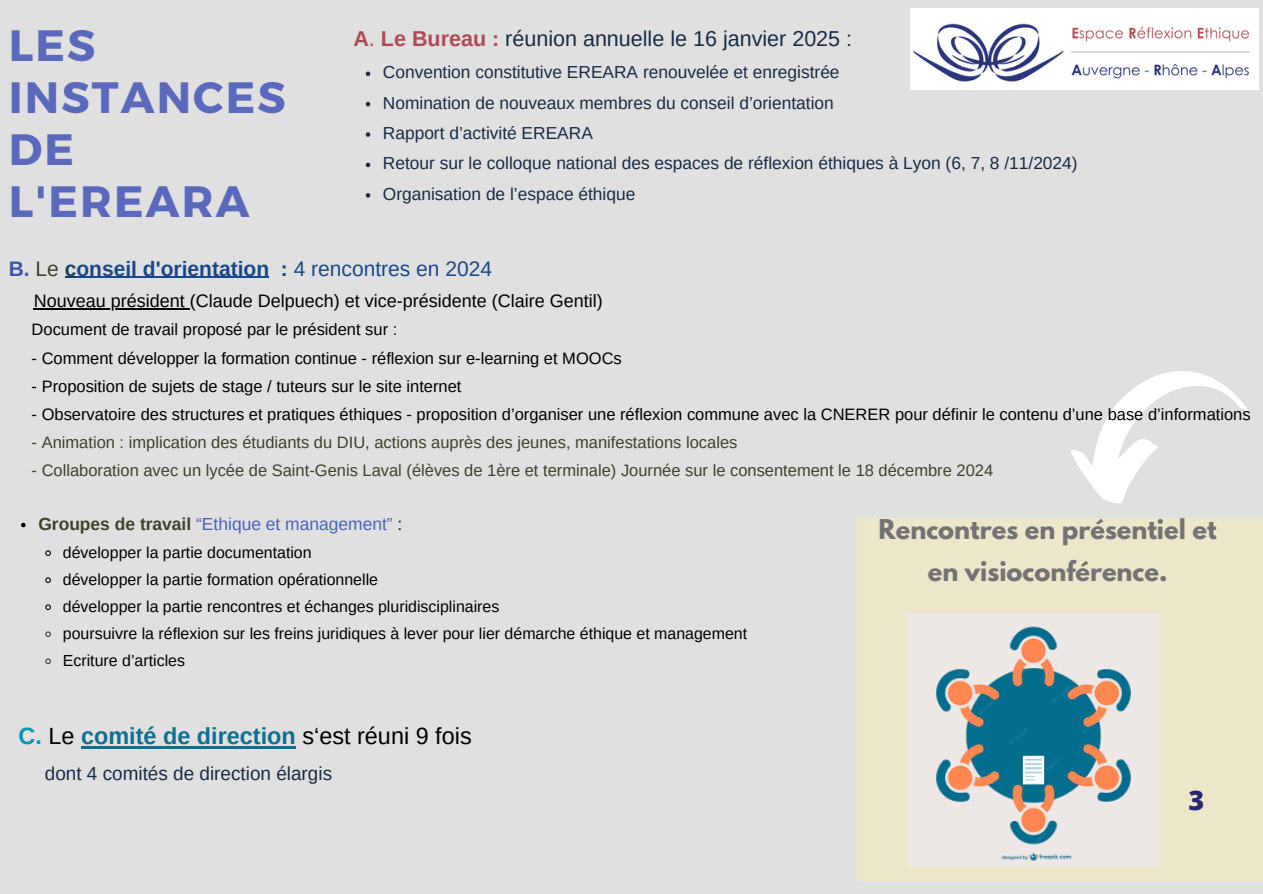
<style>
.page{position:relative;width:1263px;height:894px;background:#fff}
.page>*{position:absolute;margin:0;border:0;box-sizing:border-box;transform-origin:0 0}
.t1{font:700 43.8px/51.8px "Montserrat";letter-spacing:.05em;color:#5a69bb}
.t2{font:800 27px "Open Sans";color:#282874}
.t3{font:700 24.15px/41.7px "League Spartan";color:#737373;text-align:center}
.t4{font:23.4px "Arimo";color:#000}
.t5{font:21.45px "Arimo";color:#192c45}
.t6{font:700 21px "Arimo";color:#1a4789}
.t7{font:18.9px "Arimo";color:#192c45}
.t8{font:18px "Arimo";color:#000}
.t9{font:17.4px "Arimo";color:#192c45}
.t10{font:17.4px "Arimo";color:#4a64b8}
.t11{font:16.5px "Arimo";color:#000}
.t12{font:16.5px "Arimo";color:#3d422b}
.t13{font:15.9px "Arimo";color:#000}
.s1{font-weight:700;color:#b14a55}
.s2{color:#b14a55}
.s3{color:#3c53ac}
.s4{font-weight:400;color:#3d422b}
.s5{color:#184059}
.s6{font-weight:400}
.s7{font-weight:700;color:#3d422b}
.s8{color:#000}
.s9{font-weight:700;color:#0097b2}
.s10{font-weight:700;color:#0e6f8e}
</style>
<div class="page">
<div style="left:0;top:0;width:1263px;height:893px;background:#e0e0e0"></div>
<div style="left:857px;top:518px;width:406px;height:362px;background:#ece6ca"></div>
<svg style="left:1071px;top:371px;width:177px;height:132px"></svg>
<img style="left:907px;top:613px;width:252px;height:252px">
<hr style="left:76px;top:277px;width:193px;height:1px;background:#1a4789">
<hr style="left:34px;top:308px;width:156px;height:1px;background:#000">
<svg style="left:21px;top:522px;width:5px;height:5px"></svg>
<svg style="left:45px;top:550px;width:6px;height:6px"></svg>
<svg style="left:45px;top:577px;width:6px;height:6px"></svg>
<svg style="left:45px;top:604px;width:6px;height:6px"></svg>
<svg style="left:45px;top:631px;width:6px;height:6px"></svg>
<svg style="left:45px;top:658px;width:6px;height:6px"></svg>
<img style="left:911px;top:8px;width:347px;height:81px">
<svg style="left:366px;top:71px;width:4px;height:5px"></svg>
<svg style="left:366px;top:102px;width:4px;height:4px"></svg>
<svg style="left:366px;top:132px;width:4px;height:5px"></svg>
<svg style="left:366px;top:163px;width:4px;height:4px"></svg>
<svg style="left:366px;top:193px;width:4px;height:4px"></svg>
<hr style="left:81px;top:745px;width:215px;height:3px;background:#0e6f8e">
<p class="t1" style="left:9px;top:18px;width:278px">LES<br>INSTANCES<br>DE<br>L'EREARA</p>
<p class="t5" style="left:353px;top:26px;width:500px"><span class="s1">A</span><span class="s2">.</span> <span class="s1">Le Bureau :</span> réunion annuelle le 16 janvier 2025 :</p>
<p class="t9" style="left:383px;top:62px;width:458px">Convention constitutive EREARA renouvelée et enregistrée</p>
<p class="t9" style="left:383px;top:93px;width:452px">Nomination de nouveaux membres du conseil d’orientation</p>
<p class="t9" style="left:383px;top:123px;width:211px">Rapport d’activité EREARA</p>
<p class="t9" style="left:383px;top:154px;width:696px">Retour sur le colloque national des espaces de réflexion éthiques à Lyon (6, 7, 8 /11/2024)</p>
<p class="t9" style="left:383px;top:184px;width:254px">Organisation de l’espace éthique</p>
<p class="t6" style="left:9px;top:256px;width:485px"><span class="s3">B.</span> <span class="s4">Le</span> <span class="s5">c</span>onseil d'orientation : <span class="s6">4 rencontres en 2024</span></p>
<p class="t8" style="left:34px;top:291px;width:571px">Nouveau président (Claude Delpuech) et vice-présidente (Claire Gentil)</p>
<p class="t11" style="left:32px;top:320px;width:367px">Document de travail proposé par le président sur :</p>
<p class="t11" style="left:32px;top:348px;width:592px">- Comment développer la formation continue - réflexion sur e-learning et MOOCs</p>
<p class="t11" style="left:32px;top:376px;width:431px">- Proposition de sujets de stage / tuteurs sur le site internet</p>
<p class="t11" style="left:32px;top:405px;width:1220px">- Observatoire des structures et pratiques éthiques - proposition d’organiser une réflexion commune avec la CNERER pour définir le contenu d’une base d’informations</p>
<p class="t12" style="left:32px;top:433px;width:707px">- Animation : implication des étudiants du DIU, actions auprès des jeunes, manifestations locales</p>
<p class="t12" style="left:32px;top:461px;width:963px">- Collaboration avec un lycée de Saint-Genis Laval (élèves de 1ère et terminale) Journée sur le consentement le 18 décembre 2024</p>
<p class="t10" style="left:38px;top:513px;width:366px"><span class="s7">Groupes de travail</span> “Ethique et management” <span class="s8">:</span></p>
<p class="t13" style="left:63px;top:543px;width:250px">développer la partie documentation</p>
<p class="t13" style="left:63px;top:570px;width:317px">développer la partie formation opérationnelle</p>
<p class="t13" style="left:63px;top:597px;width:438px">développer la partie rencontres et échanges pluridisciplinaires</p>
<p class="t13" style="left:63px;top:624px;width:686px">poursuivre la réflexion sur les freins juridiques à lever pour lier démarche éthique et management</p>
<p class="t13" style="left:63px;top:651px;width:124px">Ecriture d’articles</p>
<h1 class="t3" style="left:879px;top:511px;width:340px">Rencontres en présentiel et en visioconférence.</h1>
<p class="t4" style="left:19px;top:722px;width:455px"><span class="s9">C.</span> Le <span class="s10">comité de direction</span> s‘est réuni 9 fois</p>
<p class="t7" style="left:45px;top:762px;width:289px">dont 4 comités de direction élargis</p>
<p class="t2" style="left:1189px;top:780px;width:17px">3</p>
</div>
